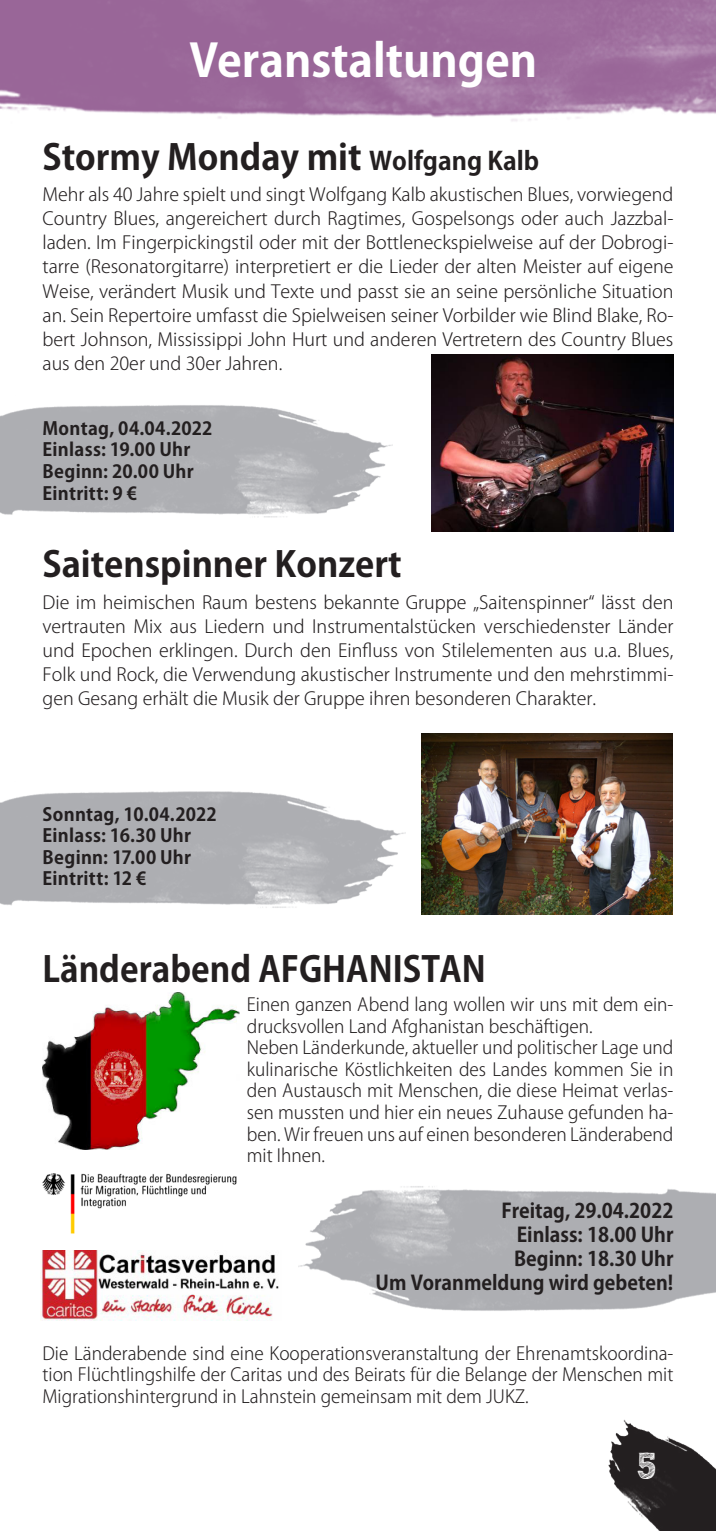
<style>
.page{position:relative;width:716px;height:1531px;background:#fff}
.page>*{position:absolute;margin:0;border:0;box-sizing:border-box;transform-origin:0 0}
.t1{font:700 45px "Koz Go Pr 6 N";color:#fff}
.t2{font:37.5px "Sketch Rockwell";color:#fff}
.t3{font:700 35px "Koz Go Pr 6 N";color:#231f20}
.t4{font:700 20px "Koz Go Pr 6 N";color:#231f20}
.t5{font:300 18px/24px "Koz Go Pr 6 N";color:#231f20;text-align:justify}
.t6{font:700 18px "Koz Go Pr 6 N";letter-spacing:.015em;color:#231f20}
.s1{font-size:25px}
</style>
<div class="page">
<img style="left:1px;top:0;width:715px;height:121px">
<img style="left:0;top:0;width:1px;height:124px">
<img style="left:0;top:791px;width:405px;height:117px">
<img style="left:0;top:405px;width:393px;height:113px">
<img style="left:608px;top:1420px;width:108px;height:111px">
<img style="left:432px;top:354px;width:241px;height:177px">
<img style="left:422px;top:733px;width:250px;height:182px">
<img style="left:0;top:494px;width:1px;height:126px">
<img style="left:298px;top:1186px;width:418px;height:125px">
<img style="left:43px;top:992px;width:197px;height:157px">
<img style="left:42px;top:1173px;width:195px;height:61px">
<img style="left:41px;top:1250px;width:238px;height:70px">
<p class="t1" style="left:189px;top:35px;width:349px">Veranstaltungen</p>
<p class="t3" style="left:43px;top:137px;width:498px">Stormy Monday mit <span class="s1">Wolfgang Kalb</span></p>
<p class="t5" style="left:43px;top:183px;width:632px">Mehr als 40 Jahre spielt und singt Wolfgang Kalb akustischen Blues, vorwiegend Country Blues, angereichert durch Ragtimes, Gospelsongs oder auch Jazzbal&shy;laden. Im Fingerpickingstil oder mit der Bottleneckspielweise auf der Dobrogi&shy;tarre (Resonatorgitarre) interpretiert er die Lieder der alten Meister auf eigene Weise, verändert Musik und Texte und passt sie an seine persönliche Situation an. Sein Repertoire umfasst die Spielweisen seiner Vorbilder wie Blind Blake, Ro&shy;bert Johnson, Mississippi John Hurt und anderen Vertretern des Country Blues aus den 20er und 30er Jahren.</p>
<p class="t6" style="left:43px;top:418px;width:171px">Montag, 04.04.2022</p>
<p class="t6" style="left:43px;top:440px;width:149px">Einlass: 19.00 Uhr</p>
<p class="t6" style="left:43px;top:461px;width:153px">Beginn: 20.00 Uhr</p>
<p class="t6" style="left:43px;top:483px;width:96px">Eintritt: 9 €</p>
<p class="t3" style="left:43px;top:545px;width:360px">Saitenspinner Konzert</p>
<p class="t5" style="left:43px;top:590px;width:632px">Die im heimischen Raum bestens bekannte Gruppe „Saitenspinner“ lässt den vertrauten Mix aus Liedern und Instrumentalstücken verschiedenster Länder und Epochen erklingen. Durch den Einfluss von Stilelementen aus u.a. Blues, Folk und Rock, die Verwendung akustischer Instrumente und den mehrstimmi&shy;gen Gesang erhält die Musik der Gruppe ihren besonderen Charakter.</p>
<p class="t6" style="left:43px;top:804px;width:176px">Sonntag, 10.04.2022</p>
<p class="t6" style="left:43px;top:825px;width:150px">Einlass: 16.30 Uhr</p>
<p class="t6" style="left:43px;top:847px;width:150px">Beginn: 17.00 Uhr</p>
<p class="t6" style="left:43px;top:868px;width:105px">Eintritt: 12 €</p>
<p class="t3" style="left:43px;top:950px;width:445px">Länderabend AFGHANISTAN</p>
<p class="t5" style="left:247px;top:994px;width:428px;line-height:21.5px">Einen ganzen Abend lang wollen wir uns mit dem ein&shy;drucksvollen Land Afghanistan beschäftigen.</p>
<p class="t5" style="left:247px;top:1037px;width:428px;line-height:21.5px">Neben Länderkunde, aktueller und politischer Lage und kulinarische Köstlichkeiten des Landes kommen Sie in den Austausch mit Menschen, die diese Heimat verlas&shy;sen mussten und hier ein neues Zuhause gefunden ha&shy;ben. Wir freuen uns auf einen besonderen Länderabend mit Ihnen.</p>
<p class="t4" style="left:501px;top:1199px;width:174px">Freitag, 29.04.2022</p>
<p class="t4" style="left:517px;top:1223px;width:158px">Einlass: 18.00 Uhr</p>
<p class="t4" style="left:514px;top:1247px;width:161px">Beginn: 18.30 Uhr</p>
<p class="t4" style="left:376px;top:1271px;width:299px">Um Voranmeldung wird gebeten!</p>
<p class="t5" style="left:43px;top:1342px;width:632px;line-height:21.5px">Die Länderabende sind eine Kooperationsveranstaltung der Ehrenamtskoordina&shy;tion Flüchtlingshilfe der Caritas und des Beirats für die Belange der Menschen mit Migrationshintergrund in Lahnstein gemeinsam mit dem JUKZ.</p>
<p class="t2" style="left:636px;top:1445px;width:22px">5</p>
</div>
